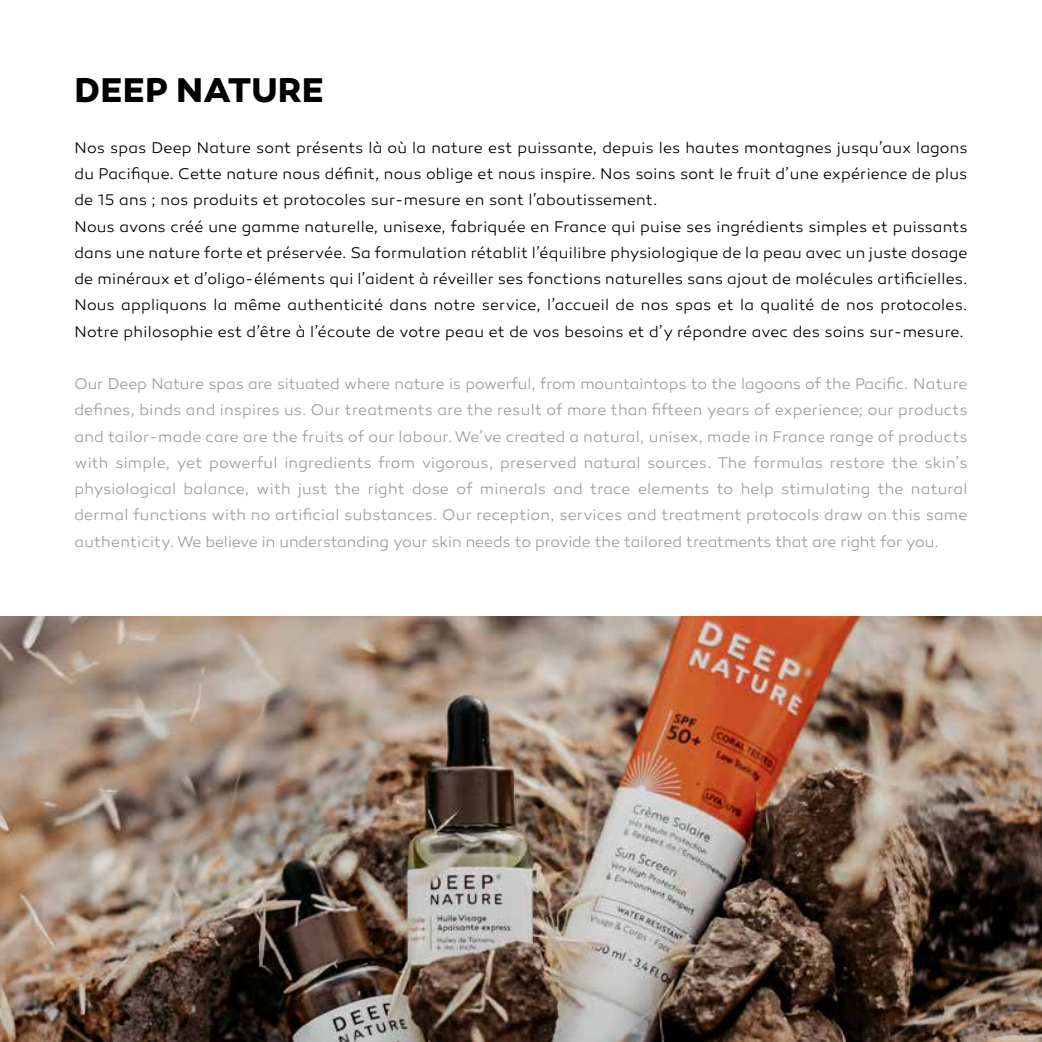
<style>
.page{position:relative;width:1042px;height:1042px;background:#fff}
.page>*{position:absolute;margin:0;border:0;box-sizing:border-box;transform-origin:0 0}
.t1{font:700 35px "Canaro";letter-spacing:.005em;color:#000}
.t2{font:300 15.75px/26.2px "Canaro";letter-spacing:.015em;color:#000}
.t3{font:300 15.75px/26.2px "Canaro";letter-spacing:-.005em;color:#9d9d9c;text-align:justify}
</style>
<div class="page">
<img style="left:0;top:616px;width:1042px;height:426px">
<h1 class="t1" style="left:75px;top:69px;width:251px">DEEP NATURE</h1>
<p class="t2" style="left:74px;top:135px;width:894px">Nos spas Deep Nature sont présents là où la nature est puissante, depuis les hautes montagnes jusqu’aux lagons du Pacifique. Cette nature nous définit, nous oblige et nous inspire. Nos soins sont le fruit d’une expérience de plus de 15 ans ; nos produits et protocoles sur-mesure en sont l’aboutissement.<br>Nous avons créé une gamme naturelle, unisexe, fabriquée en France qui puise ses ingrédients simples et puissants dans une nature forte et préservée. Sa formulation rétablit l’équilibre physiologique de la peau avec un juste dosage de minéraux et d’oligo-éléments qui l’aident à réveiller ses fonctions naturelles sans ajout de molécules artificielles.<br>Nous appliquons la même authenticité dans notre service, l’accueil de nos spas et la qualité de nos protocoles.<br>Notre philosophie est d’être à l’écoute de votre peau et de vos besoins et d’y répondre avec des soins sur-mesure.</p>
<p class="t3" style="left:74px;top:371px;width:894px">Our Deep Nature spas are situated where nature is powerful, from mountaintops to the lagoons of the Pacific. Nature defines, binds and inspires us. Our treatments are the result of more than fifteen years of experience; our products and tailor-made care are the fruits of our labour. We’ve created a natural, unisex, made in France range of products with simple, yet powerful ingredients from vigorous, preserved natural sources. The formulas restore the skin’s physiological balance, with just the right dose of minerals and trace elements to help stimulating the natural dermal functions with no artificial substances. Our reception, services and treatment protocols draw on this same authenticity. We believe in understanding your skin needs to provide the tailored treatments that are right for you.</p>
</div>
